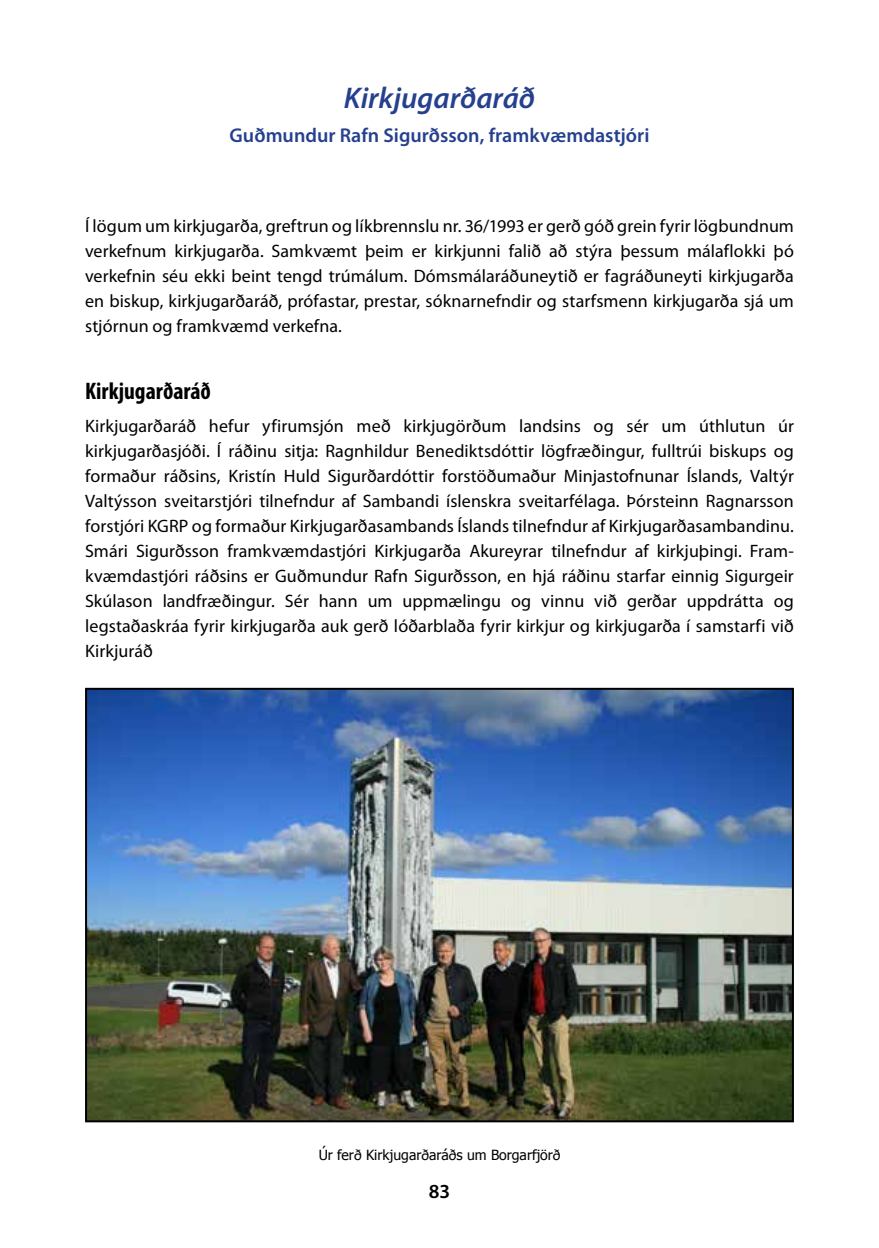
<style>
.page{position:relative;width:879px;height:1248px;background:#fff}
.page>*{position:absolute;margin:0;border:0;box-sizing:border-box;transform-origin:0 0}
.t1{font:italic 600 30px "Myriad Pro";color:#25408f}
.t2{font:700 condensed 24px "Myriad Pro";color:#000}
.t3{font:600 20px "Myriad Pro";color:#25408f}
.t4{font:600 20px "Myriad Pro";color:#000}
.t5{font:18px/25px "Myriad Pro";letter-spacing:.005em;color:#000;text-align:justify}
.t6{font:14px "Tahoma";color:#000}
</style>
<div class="page">
<img style="left:88px;top:690px;width:703px;height:429px">
<div style="left:85px;top:687px;width:709px;height:435px;border:2px solid #000"></div>
<h1 class="t1" style="left:344px;top:78px;width:193px">Kirkjugarðaráð</h1>
<p class="t3" style="left:229px;top:122px;width:421px">Guðmundur Rafn Sigurðsson, framkvæmdastjóri</p>
<p class="t5" style="left:85px;top:213px;width:710px">Í lögum um kirkjugarða, greftrun og líkbrennslu nr. 36/1993 er gerð góð grein fyrir lögbundnum verkefnum kirkjugarða. Samkvæmt þeim er kirkjunni falið að stýra þessum málaflokki þó verkefnin séu ekki beint tengd trúmálum. Dómsmálaráðuneytið er fagráðuneyti kirkjugarða en biskup, kirkjugarðaráð, prófastar, prestar, sóknarnefndir og starfsmenn kirkjugarða sjá um stjórnun og framkvæmd verkefna.</p>
<h2 class="t2" style="left:85px;top:376px;width:127px">Kirkjugarðaráð</h2>
<p class="t5" style="left:85px;top:413px;width:710px">Kirkjugarðaráð hefur yfirumsjón með kirkjugörðum landsins og sér um úthlutun úr kirkjugarðasjóði. Í ráðinu sitja: Ragnhildur Benediktsdóttir lögfræðingur, fulltrúi biskups og formaður ráðsins, Kristín Huld Sigurðardóttir forstöðumaður Minjastofnunar Íslands, Valtýr Valtýsson sveitarstjóri tilnefndur af Sambandi íslenskra sveitarfélaga. Þórsteinn Ragnarsson forstjóri KGRP og formaður Kirkjugarðasambands Íslands tilnefndur af Kirkjugarðasambandinu.<br>Smári Sigurðsson framkvæmdastjóri Kirkjugarða Akureyrar tilnefndur af kirkjuþingi. Fram&shy;kvæmdastjóri ráðsins er Guðmundur Rafn Sigurðsson, en hjá ráðinu starfar einnig Sigurgeir Skúlason landfræðingur. Sér hann um uppmælingu og vinnu við gerðar uppdrátta og legstaðaskráa fyrir kirkjugarða auk gerð lóðarblaða fyrir kirkjur og kirkjugarða í samstarfi við Kirkjuráð</p>
<p class="t6" style="left:319px;top:1145px;width:243px">Úr ferð Kirkjugarðaráðs um Borgarfjörð</p>
<p class="t4" style="left:429px;top:1178px;width:23px">83</p>
</div>
